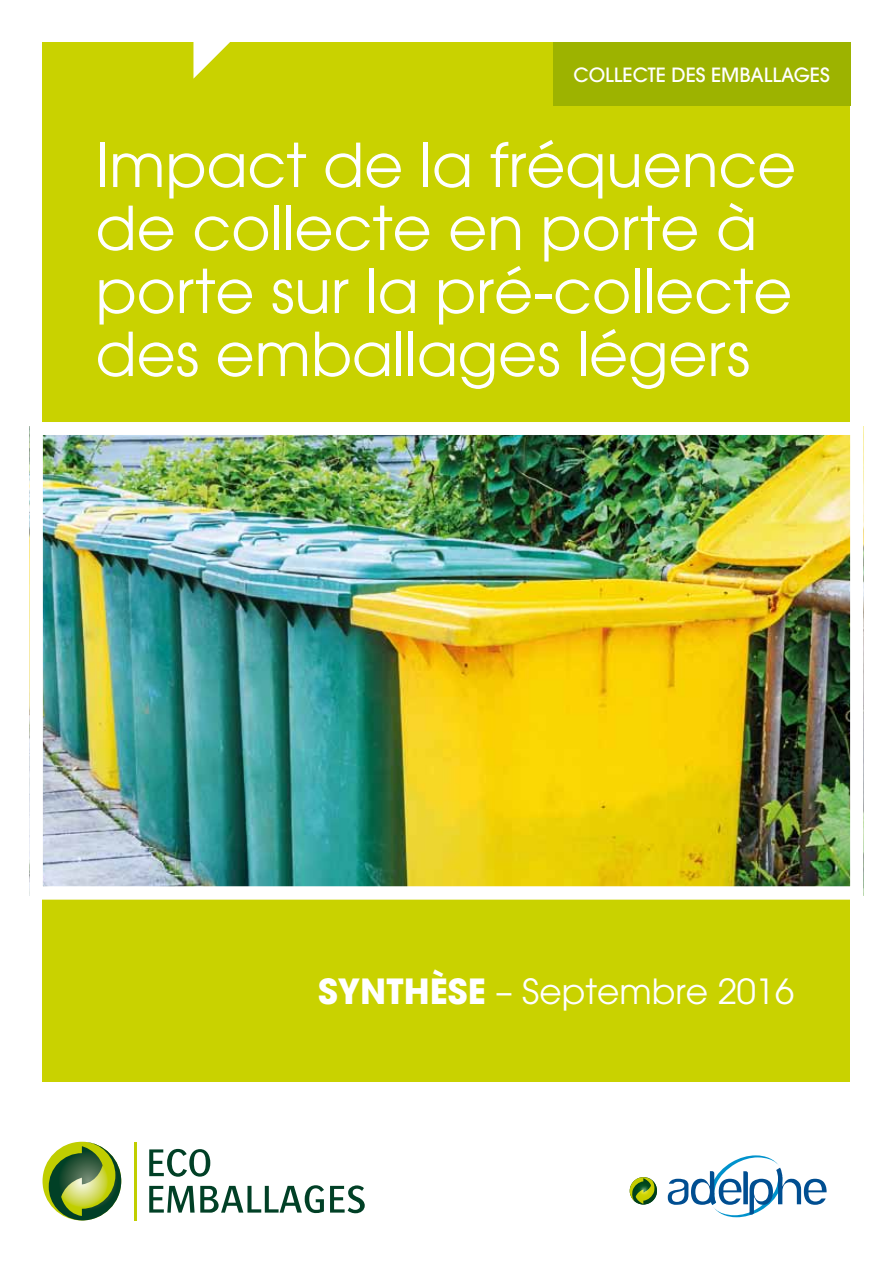
<style>
.page{position:relative;width:893px;height:1263px;background:#fff}
.page>*{position:absolute;margin:0;border:0;box-sizing:border-box;transform-origin:0 0}
.t1{font:60px/63px "Avant Garde";color:#fff}
.t2{font:34.5px "Avant Garde";color:#fff}
.t3{font:500 19.5px "Avant Garde";color:#fff}
.s1{font-weight:700}
</style>
<div class="page">
<img style="left:629px;top:1177px;width:39px;height:28px">
<svg style="left:630px;top:1177px;width:27px;height:27px"></svg>
<svg style="left:668px;top:1155px;width:159px;height:62px"></svg>
<hr style="left:134px;top:1142px;width:3px;height:78px;background:#c0ce00">
<svg style="left:149px;top:1149px;width:61px;height:28px"></svg>
<svg style="left:149px;top:1185px;width:175px;height:28px"></svg>
<svg style="left:330px;top:1185px;width:35px;height:28px"></svg>
<div style="left:43px;top:1142px;width:78px;height:78px;background:#c0ce00;border-radius:39px"></div>
<svg style="left:49px;top:1142px;width:72px;height:78px"></svg>
<div style="left:43px;top:43px;width:807px;height:637px;background:#c9d200"></div>
<div style="left:43px;top:899px;width:807px;height:183px;background:#c9d200"></div>
<svg style="left:193px;top:42px;width:64px;height:37px"></svg>
<div style="left:553px;top:43px;width:297px;height:63px;background:#9db300"></div>
<img style="left:44px;top:436px;width:805px;height:449px">
<div style="left:30px;top:422px;width:833px;height:477px;border:13px solid #fff"></div>
<p class="t3" style="left:573px;top:63px;width:258px">COLLECTE DES EMBALLAGES</p>
<p class="t1" style="left:96px;top:134px;width:702px">Impact de la fréquence de collecte en porte à porte sur la pré-collecte des emballages légers</p>
<p class="t2" style="left:318px;top:971px;width:477px"><span class="s1">SYNTHÈSE</span> – Septembre 2016</p>
</div>
